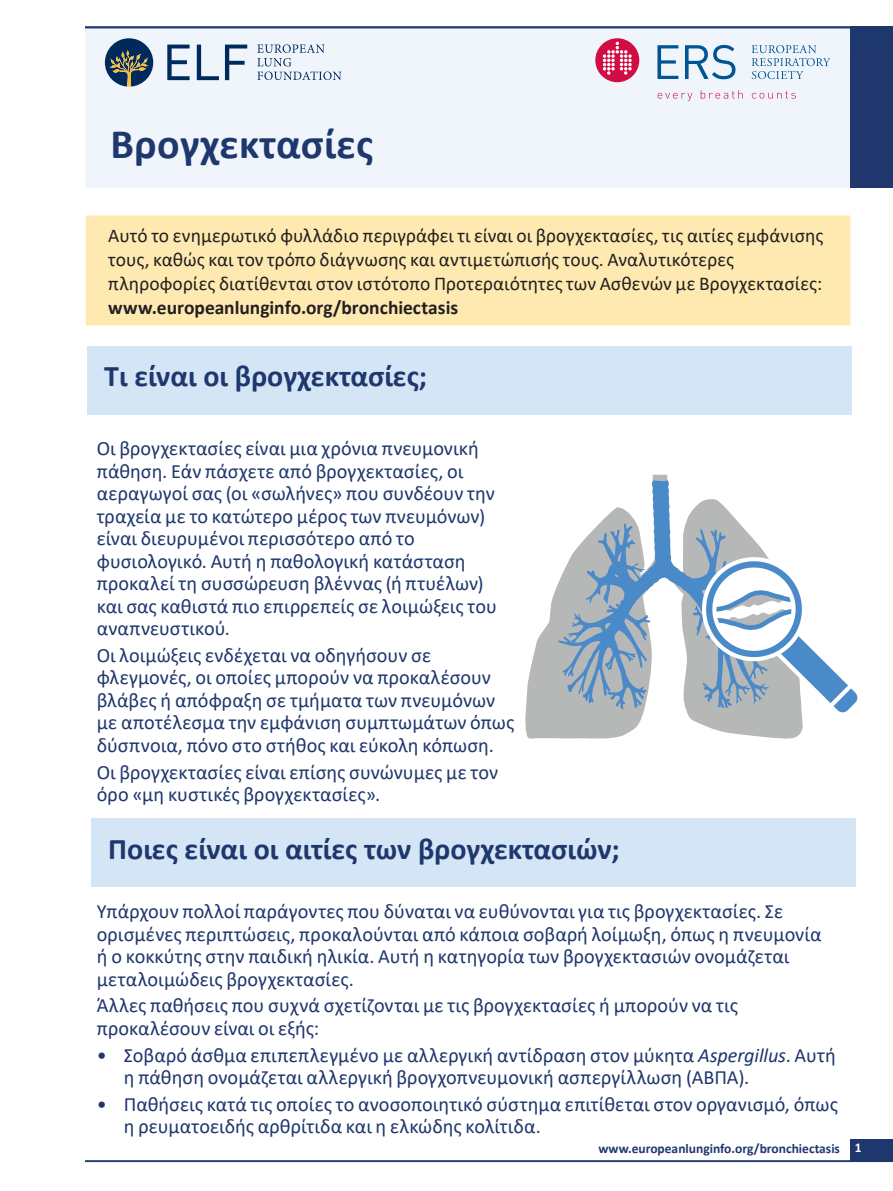
<style>
.page{position:relative;width:893px;height:1191px;background:#fff}
.page>*{position:absolute;margin:0;border:0;box-sizing:border-box;transform-origin:0 0}
.H___Article_title{font:700 42px "Calibri";letter-spacing:.01em;color:#1e376d}
.t1{font:700 30px "Calibri";color:#1e376d}
.H___B-head{font:20.25px/22.5px "Calibri";color:#1e376d}
.H___B-head-2{font:19.5px/24px "Calibri";color:#231f20}
.t2{font:700 13.5px "Calibri";color:#1e376d}
.s1{font-weight:700}
.s2{font-style:italic}
.s3{color:#fff}
</style>
<div class="page">
<div style="left:85px;top:26px;width:808px;height:162px;background:#eff5fb"></div>
<hr style="left:85px;top:26px;width:808px;height:2px;background:#1e376d">
<div style="left:850px;top:26px;width:43px;height:162px;background:#20386d"></div>
<div style="left:850px;top:1138px;width:43px;height:23px;background:#1e376d"></div>
<hr style="left:85px;top:1160px;width:808px;height:2px;background:#1e376d">
<svg style="left:167px;top:45px;width:23px;height:35px"></svg>
<svg style="left:197px;top:45px;width:22px;height:35px"></svg>
<svg style="left:225px;top:45px;width:22px;height:35px"></svg>
<svg style="left:257px;top:44px;width:84px;height:36px"></svg>
<svg style="left:105px;top:38px;width:48px;height:49px"></svg>
<svg style="left:752px;top:45px;width:78px;height:34px"></svg>
<svg style="left:657px;top:45px;width:21px;height:34px"></svg>
<svg style="left:658px;top:93px;width:34px;height:8px"></svg>
<svg style="left:701px;top:90px;width:42px;height:9px"></svg>
<svg style="left:752px;top:91px;width:44px;height:8px"></svg>
<div style="left:595px;top:38px;width:44px;height:44px;background:#d20d44;border-radius:50%"></div>
<svg style="left:603px;top:42px;width:29px;height:33px"></svg>
<svg style="left:685px;top:45px;width:50px;height:34px"></svg>
<div style="left:86px;top:215px;width:764px;height:110px;background:#feeab0"></div>
<div style="left:87px;top:346px;width:764px;height:68px;background:#d4e5f5"></div>
<div style="left:91px;top:818px;width:764px;height:68px;background:#d4e5f5"></div>
<svg style="left:525px;top:475px;width:278px;height:264px"></svg>
<svg style="left:558px;top:480px;width:214px;height:229px"></svg>
<svg style="left:697px;top:552px;width:161px;height:166px"></svg>
<p class="H___Article_title" style="left:111px;top:115px;width:264px">Βρογχεκτασίες</p>
<p class="H___B-head-2" style="left:108px;top:223px;width:717px">Αυτό το ενημερωτικό φυλλάδιο περιγράφει τι είναι οι βρογχεκτασίες, τις αιτίες εμφάνισης τους, καθώς και τον τρόπο διάγνωσης και αντιμετώπισής τους. Αναλυτικότερες πληροφορίες διατίθενται στον ιστότοπο Προτεραιότητες των Ασθενών με Βρογχεκτασίες: <span class="s1">www.europeanlunginfo.org/bronchiectasis</span></p>
<p class="t1" style="left:104px;top:355px;width:325px">Τι είναι οι βρογχεκτασίες;</p>
<p class="H___B-head" style="left:97px;top:436px;width:402px">Οι βρογχεκτασίες είναι μια χρόνια πνευμονική πάθηση. Εάν πάσχετε από βρογχεκτασίες, οι αεραγωγοί σας (οι «σωλήνες» που συνδέουν την τραχεία με το κατώτερο μέρος των πνευμόνων) είναι διευρυμένοι περισσότερο από το φυσιολογικό. Αυτή η παθολογική κατάσταση προκαλεί τη συσσώρευση βλέννας (ή πτυέλων) και σας καθιστά πιο επιρρεπείς σε λοιμώξεις του αναπνευστικού.</p>
<p class="H___B-head" style="left:97px;top:643px;width:419px">Οι λοιμώξεις ενδέχεται να οδηγήσουν σε φλεγμονές, οι οποίες μπορούν να προκαλέσουν βλάβες ή απόφραξη σε τμήματα των πνευμόνων με αποτέλεσμα την εμφάνιση συμπτωμάτων όπως δύσπνοια, πόνο στο στήθος και εύκολη κόπωση.</p>
<p class="H___B-head" style="left:97px;top:760px;width:403px">Οι βρογχεκτασίες είναι επίσης συνώνυμες με τον όρο «μη κυστικές βρογχεκτασίες».</p>
<p class="t1" style="left:108px;top:827px;width:513px">Ποιες είναι οι αιτίες των βρογχεκτασιών;</p>
<p class="H___B-head" style="left:97px;top:899px;width:726px">Υπάρχουν πολλοί παράγοντες που δύναται να ευθύνονται για τις βρογχεκτασίες. Σε ορισμένες περιπτώσεις, προκαλούνται από κάποια σοβαρή λοίμωξη, όπως η πνευμονία ή ο κοκκύτης στην παιδική ηλικία. Αυτή η κατηγορία των βρογχεκτασιών ονομάζεται μεταλοιμώδεις βρογχεκτασίες.</p>
<p class="H___B-head" style="left:97px;top:993px;width:643px">Άλλες παθήσεις που συχνά σχετίζονται με τις βρογχεκτασίες ή μπορούν να τις προκαλέσουν είναι οι εξής:</p>
<p class="H___B-head" style="left:124px;top:1043px;width:714px;text-indent:-27px">• Σοβαρό άσθμα επιπεπλεγμένο με αλλεργική αντίδραση στον μύκητα <span class="s2">Aspergillus</span>. Αυτή η πάθηση ονομάζεται αλλεργική βρογχοπνευμονική ασπεργίλλωση (ΑΒΠΑ).</p>
<p class="H___B-head" style="left:124px;top:1092px;width:716px;text-indent:-27px">• Παθήσεις κατά τις οποίες το ανοσοποιητικό σύστημα επιτίθεται στον οργανισμό, όπως η ρευματοειδής αρθρίτιδα και η ελκώδης κολίτιδα.</p>
<p class="t2" style="left:598px;top:1139px;width:265px">www.europeanlunginfo.org/bronchiectasis <span class="s3">1</span></p>
</div>
